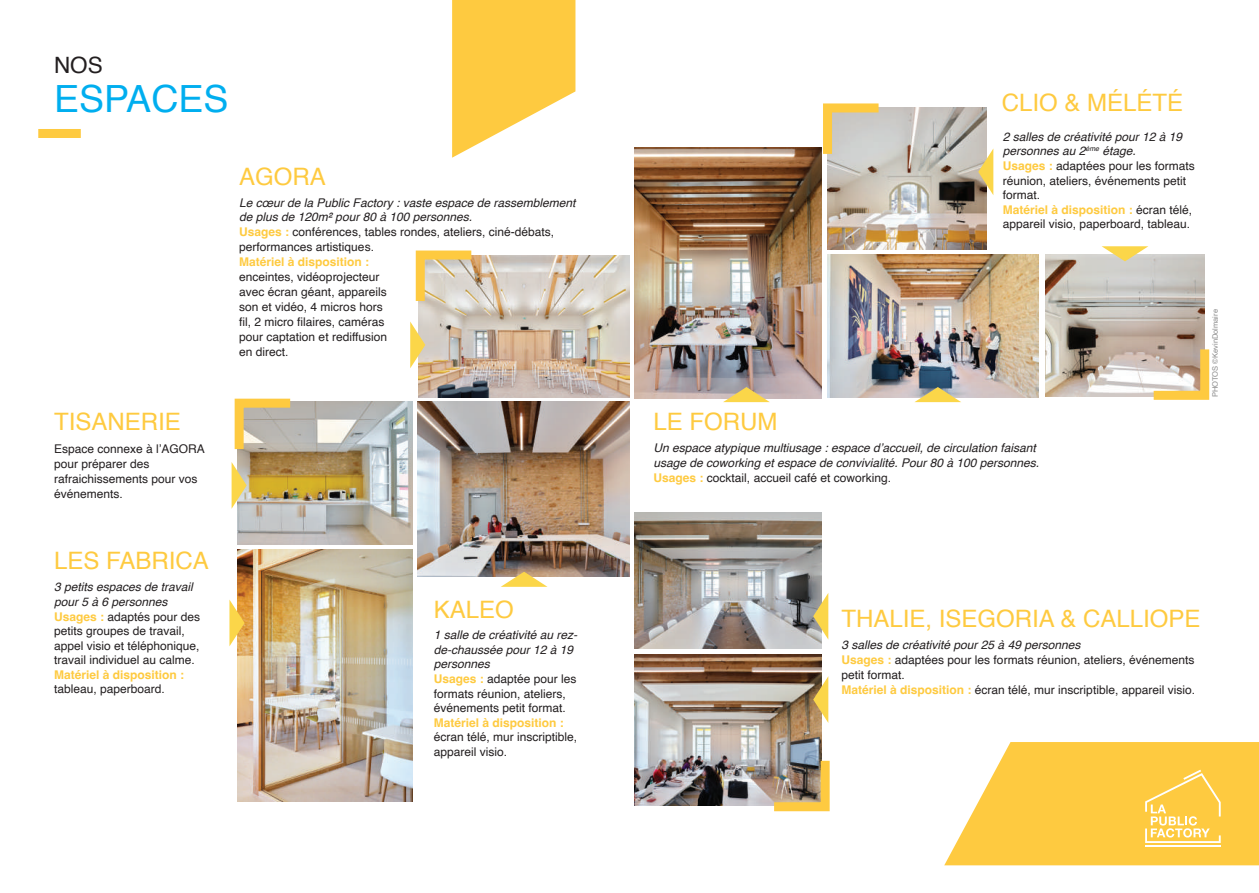
<style>
.page{position:relative;width:1259px;height:893px;background:#fff}
.page>*{position:absolute;margin:0;border:0;box-sizing:border-box;transform-origin:0 0}
.t1{font:37.5px "Helvetica";color:#00aeef}
.t2{font:24px "Helvetica";color:#feca40}
.t3{font:22.5px "Helvetica";color:#231f20}
.t4{font:12px/14.5px "Helvetica";color:#231f20}
.t5{font:italic 12px/14.9px "Helvetica";color:#231f20}
.t6{font:700 12px "Helvetica";color:#feca40}
.t7{font:7.5px "Helvetica";color:#8c8c8c}
.s1{font-weight:700;font-style:normal;color:#feca40}
.s2{font-style:normal}
.s3{font-style:italic}
.s4{font-weight:700;color:#feca40}
</style>
<div class="page">
<div style="left:38px;top:129px;width:43px;height:9px;background:#feca40"></div>
<img style="left:238px;top:550px;width:175px;height:251px">
<img style="left:827px;top:255px;width:212px;height:142px">
<img style="left:827px;top:108px;width:159px;height:141px">
<img style="left:1045px;top:255px;width:160px;height:141px">
<img style="left:418px;top:401px;width:211px;height:176px">
<img style="left:635px;top:147px;width:187px;height:251px">
<img style="left:635px;top:512px;width:187px;height:137px">
<img style="left:635px;top:655px;width:187px;height:150px">
<img style="left:418px;top:255px;width:211px;height:142px">
<svg style="left:415px;top:250px;width:65px;height:60px;background:#e1cfa6"></svg>
<svg style="left:1144px;top:340px;width:66px;height:60px"></svg>
<img style="left:765px;top:752px;width:65px;height:60px">
<svg style="left:1101px;top:246px;width:47px;height:15px"></svg>
<svg style="left:914px;top:387px;width:47px;height:15px"></svg>
<svg style="left:978px;top:148px;width:15px;height:47px"></svg>
<svg style="left:723px;top:387px;width:47px;height:15px"></svg>
<svg style="left:410px;top:322px;width:15px;height:46px"></svg>
<svg style="left:229px;top:600px;width:15px;height:46px"></svg>
<svg style="left:501px;top:572px;width:46px;height:15px"></svg>
<svg style="left:813px;top:593px;width:15px;height:47px"></svg>
<svg style="left:813px;top:676px;width:15px;height:47px"></svg>
<img style="left:238px;top:401px;width:175px;height:144px">
<img style="left:231px;top:398px;width:68px;height:111px">
<svg style="left:818px;top:103px;width:69px;height:60px;background:#d9cdae"></svg>
<svg style="left:944px;top:742px;width:315px;height:123px;background:#fed25d"></svg>
<svg style="left:452px;top:0;width:123px;height:158px"></svg>
<h3 class="t3" style="left:54px;top:48px;width:50px">NOS</h3>
<h1 class="t1" style="left:54px;top:70px;width:176px">ESPACES</h1>
<h2 class="t2" style="left:239px;top:158px;width:88px">AGORA</h2>
<p class="t5" style="left:239px;top:195px;width:338px">Le cœur de la Public Factory : vaste espace de rassemblement de plus de 120m² pour 80 à 100 personnes.<br><span class="s1">Usages :</span> <span class="s2">conférences, tables rondes, ateliers, ciné-débats, performances artistiques.</span></p>
<p class="t6" style="left:239px;top:255px;width:132px">Matériel à disposition :</p>
<p class="t4" style="left:239px;top:270px;width:149px;line-height:15px">enceintes, vidéoprojecteur avec écran géant, appareils son et vidéo, 4 micros hors fil, 2 micro filaires, caméras pour captation et rediffusion en direct.</p>
<h2 class="t2" style="left:54px;top:404px;width:128px">TISANERIE</h2>
<p class="t4" style="left:54px;top:442px;width:152px;line-height:15px">Espace connexe à l’AGORA pour préparer des rafraichissements pour vos événements.</p>
<h2 class="t2" style="left:54px;top:542px;width:156px">LES FABRICA</h2>
<p class="t4" style="left:54px;top:580px;width:148px"><span class="s3">3 petits espaces de travail pour 5 à 6 personnes<br></span><span class="s4">Usages :</span> adaptés pour des petits groupes de travail, appel visio et téléphonique, travail individuel au calme.</p>
<p class="t6" style="left:54px;top:667px;width:132px">Matériel à disposition :</p>
<p class="t4" style="left:54px;top:682px;width:112px">tableau, paperboard.</p>
<h2 class="t2" style="left:434px;top:591px;width:82px">KALEO</h2>
<p class="t4" style="left:434px;top:628px;width:145px"><span class="s3">1 salle de créativité au rez&shy;de-chaussée pour 12 à 19 personnes<br></span><span class="s4">Usages :</span> adaptée pour les formats réunion, ateliers, événements petit format.</p>
<p class="t6" style="left:434px;top:715px;width:132px">Matériel à disposition :</p>
<p class="t4" style="left:434px;top:730px;width:145px">écran télé, mur inscriptible, appareil visio.</p>
<h2 class="t2" style="left:1001px;top:84px;width:183px">CLIO &amp; MÉLÉTÉ</h2>
<p class="t4" style="left:1002px;top:130px;width:194px"><span class="s3">2 salles de créativité pour 12 à 19 personnes au 2</span><sup>ème</sup> <span class="s3">étage.<br></span><span class="s4">Usages :</span> adaptées pour les formats réunion, ateliers, événements petit format.<br><span class="s4">Matériel à disposition :</span> écran télé, appareil visio, paperboard, tableau.</p>
<h2 class="t2" style="left:653px;top:404px;width:126px">LE FORUM</h2>
<p class="t5" style="left:653px;top:441px;width:387px">Un espace atypique multiusage : espace d’accueil, de circulation faisant usage de coworking et espace de convivialité. Pour 80 à 100 personnes.<br><span class="s1">Usages :</span> <span class="s2">cocktail, accueil café et coworking.</span></p>
<p class="t7" style="left:1209px;top:397px;width:89px;rotate:-90deg">PHOTOS ©KevinDolmaire</p>
<h2 class="t2" style="left:841px;top:600px;width:360px">THALIE, ISEGORIA &amp; CALLIOPE</h2>
<p class="t4" style="left:841px;top:638px;width:355px"><span class="s3">3 salles de créativité pour 25 à 49 personnes<br></span><span class="s4">Usages :</span> adaptées pour les formats réunion, ateliers, événements petit format.<br><span class="s4">Matériel à disposition :</span> écran télé, mur inscriptible, appareil visio.</p>
</div>
